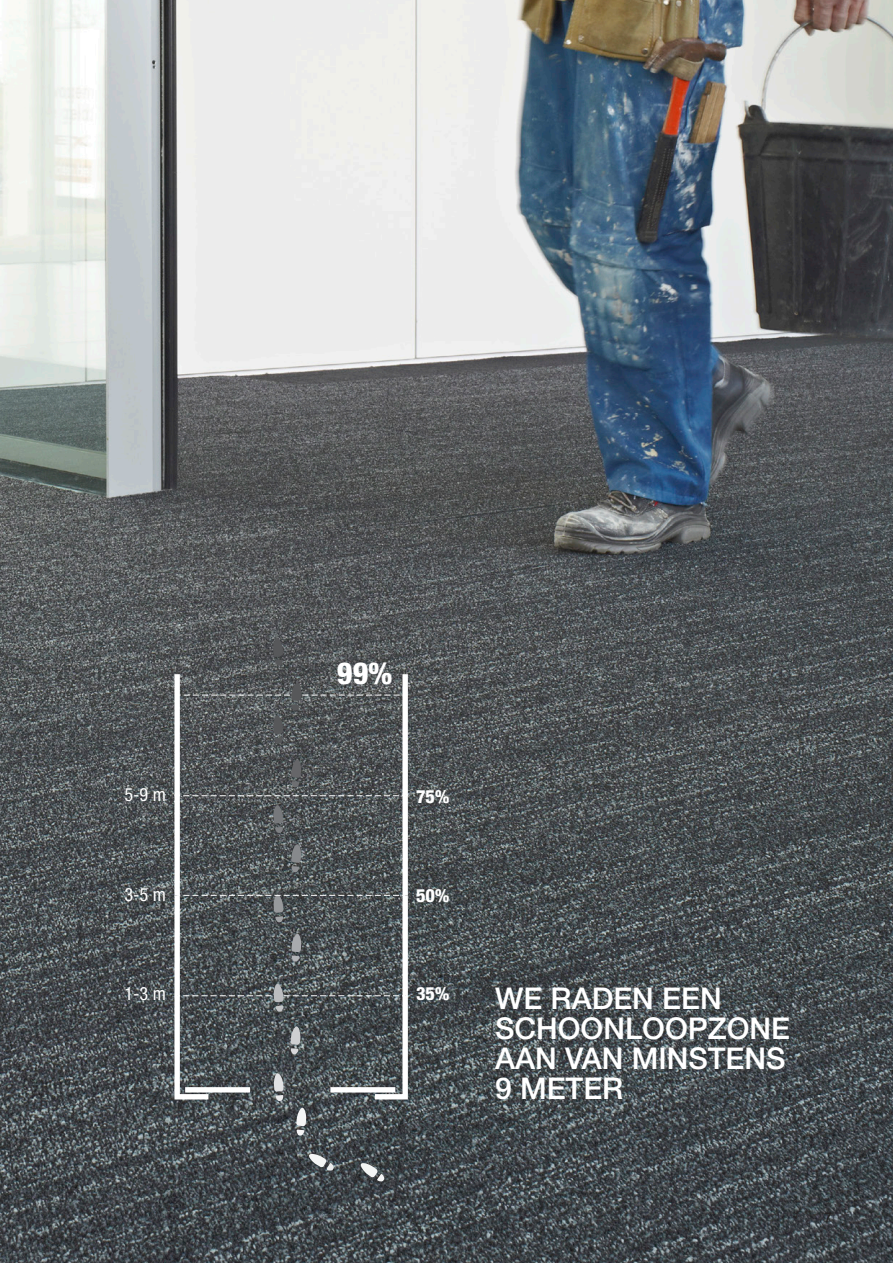
<style>
.page{position:relative;width:893px;height:1263px;background:#fff}
.page>*{position:absolute;margin:0;border:0;box-sizing:border-box;transform-origin:0 0}
.t1{font:800 condensed 30.45px "Helvetica Neue LT Std";color:#fff}
.tussentitel{font:500 30px/30px "Helvetica Neue LT Std";color:#fff}
.t2{font:condensed 18.3px "Helvetica Neue LT Std";color:#fff}
.t3{font:800 condensed 18.3px "Helvetica Neue LT Std";color:#fff}
.t4{font:500 13.5px "Helvetica Neue LT Std";color:#231f20}
</style>
<div class="page">
<img style="left:0;top:0;width:893px;height:1263px">
<div style="left:402px;top:794px;width:6px;height:101px;background:#fff"></div>
<div style="left:174px;top:794px;width:6px;height:101px;background:#fff"></div>
<div style="left:402px;top:674px;width:6px;height:122px;background:#fff"></div>
<div style="left:174px;top:674px;width:6px;height:122px;background:#fff"></div>
<div style="left:402px;top:895px;width:6px;height:101px;background:#fff"></div>
<div style="left:174px;top:895px;width:6px;height:101px;background:#fff"></div>
<svg style="left:308px;top:1153px;width:26px;height:18px"></svg>
<svg style="left:360px;top:1162px;width:25px;height:20px"></svg>
<svg style="left:291px;top:933px;width:10px;height:29px"></svg>
<svg style="left:273px;top:805px;width:10px;height:28px"></svg>
<svg style="left:291px;top:844px;width:10px;height:28px"></svg>
<svg style="left:273px;top:638px;width:10px;height:28px"></svg>
<svg style="left:177px;top:894px;width:226px;height:28px;background:#565b5e"></svg>
<svg style="left:180px;top:795px;width:223px;height:1px"></svg>
<svg style="left:172px;top:984px;width:239px;height:152px;background:#595f62"></svg>
<svg style="left:291px;top:759px;width:10px;height:28px"></svg>
<svg style="left:179px;top:682px;width:224px;height:62px;background:#585c5d"></svg>
<p class="t2" style="left:124px;top:784px;width:43px">5-9 m</p>
<p class="t2" style="left:124px;top:884px;width:43px">3-5 m</p>
<p class="t1" style="left:337px;top:654px;width:57px">99%</p>
<p class="t3" style="left:416px;top:785px;width:35px">75%</p>
<p class="t3" style="left:416px;top:884px;width:35px">50%</p>
<p class="t2" style="left:124px;top:983px;width:43px">1-3 m</p>
<p class="t3" style="left:416px;top:982px;width:35px">35%</p>
<p class="tussentitel" style="left:495px;top:983px;width:297px">WE RADEN EEN<br>SCHOONLOOPZONE<br>AAN VAN MINSTENS<br>9 METER</p>
<p class="t4" style="left:824px;top:1209px;width:9px">7</p>
</div>
